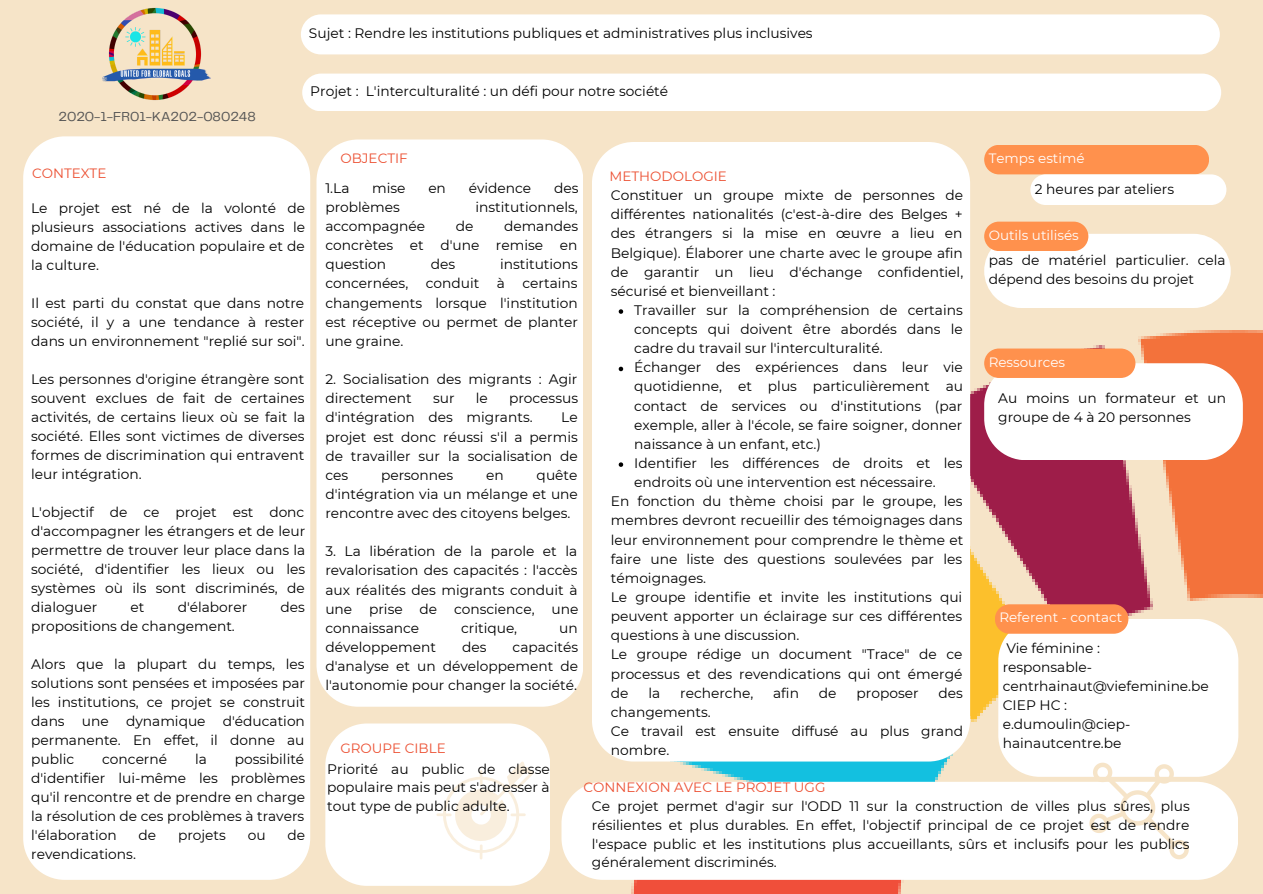
<style>
.page{position:relative;width:1263px;height:894px;background:#fff}
.page>*{position:absolute;margin:0;border:0;box-sizing:border-box;transform-origin:0 0}
.t1{font:13.8px/19px "Montserrat";color:#000;text-align:justify}
.t2{font:13.5px "Montserrat";color:#ec4f31}
.t3{font:13.5px "Montserrat";color:#fff}
.t4{font:13.5px "Telegraf";color:#545454}
</style>
<div class="page">
<div style="left:0;top:0;width:1263px;height:893px;background:#f6e4c8"></div>
<img style="left:102px;top:7px;width:109px;height:94px">
<div style="left:301px;top:14px;width:919px;height:40px;background:#fff;border-radius:20px"></div>
<img style="left:632px;top:331px;width:631px;height:562px">
<div style="left:592px;top:142px;width:378px;height:619px;background:#fff"></div>
<div style="left:561px;top:781px;width:677px;height:98px;background:#fff"></div>
<div style="left:316px;top:139px;width:267px;height:567px;background:#fff"></div>
<div style="left:23px;top:136px;width:287px;height:743px;background:#fff"></div>
<div style="left:302px;top:74px;width:919px;height:37px;background:#fff;border-radius:19px"></div>
<svg style="left:984px;top:221px;width:247px;height:87px;background:#fdecdf"></svg>
<svg style="left:984px;top:348px;width:259px;height:112px;background:#fbdfd2"></svg>
<svg style="left:984px;top:145px;width:242px;height:60px"></svg>
<svg style="left:325px;top:723px;width:225px;height:162px;background:#fefcf9"></svg>
<svg style="left:995px;top:604px;width:243px;height:255px;background:#fdf4ec"></svg>
<svg style="left:619px;top:309px;width:4px;height:5px"></svg>
<svg style="left:619px;top:366px;width:4px;height:5px"></svg>
<svg style="left:619px;top:462px;width:4px;height:4px"></svg>
<p class="t1" style="left:309px;top:24px;width:505px">Sujet : Rendre les institutions publiques et administratives plus inclusives</p>
<p class="t4" style="left:58px;top:111px;width:199px">2020-1-FR01-KA202-080248</p>
<p class="t1" style="left:310px;top:82px;width:359px">Projet : L'interculturalité : un défi pour notre société</p>
<p class="t2" style="left:340px;top:150px;width:69px">OBJECTIF</p>
<p class="t3" style="left:989px;top:150px;width:97px">Temps estimé</p>
<p class="t2" style="left:32px;top:165px;width:76px">CONTEXTE</p>
<p class="t2" style="left:610px;top:168px;width:119px">METHODOLOGIE</p>
<p class="t1" style="left:325px;top:178px;width:26px">1.La</p>
<p class="t1" style="left:372px;top:178px;width:35px">mise</p>
<p class="t1" style="left:428px;top:178px;width:19px">en</p>
<p class="t1" style="left:469px;top:178px;width:64px">évidence</p>
<p class="t1" style="left:554px;top:178px;width:26px">des</p>
<p class="t1" style="left:325px;top:197px;width:76px">problèmes</p>
<p class="t1" style="left:475px;top:197px;width:104px">institutionnels,</p>
<p class="t1" style="left:325px;top:216px;width:101px">accompagnée</p>
<p class="t1" style="left:456px;top:216px;width:19px">de</p>
<p class="t1" style="left:1035px;top:179px;width:141px">2 heures par ateliers</p>
<p class="t1" style="left:611px;top:185px;width:354px">Constituer un groupe mixte de personnes de différentes nationalités (c'est-à-dire des Belges + des étrangers si la mise en œuvre a lieu en Belgique). Élaborer une charte avec le groupe afin de garantir un lieu d'échange confidentiel, sécurisé et bienveillant :</p>
<p class="t1" style="left:31px;top:198px;width:275px">Le projet est né de la volonté de plusieurs associations actives dans le domaine de l'éducation populaire et de la culture.</p>
<p class="t1" style="left:31px;top:293px;width:275px">Il est parti du constat que dans notre société, il y a une tendance à rester dans un environnement "replié sur soi".</p>
<p class="t1" style="left:31px;top:369px;width:275px">Les personnes d'origine étrangère sont souvent exclues de fait de certaines activités, de certains lieux où se fait la société. Elles sont victimes de diverses formes de discrimination qui entravent leur intégration.</p>
<p class="t1" style="left:31px;top:502px;width:275px">L'objectif de ce projet est donc d'accompagner les étrangers et de leur permettre de trouver leur place dans la société, d'identifier les lieux ou les systèmes où ils sont discriminés, de dialoguer</p>
<p class="t1" style="left:325px;top:216px;width:254px;text-indent:179px">demandes concrètes et d'une remise en question</p>
<p class="t3" style="left:989px;top:226px;width:92px">Outils utilisés</p>
<p class="t1" style="left:989px;top:251px;width:239px">pas de matériel particulier. cela dépend des besoins du projet</p>
<p class="t1" style="left:431px;top:255px;width:26px">des</p>
<p class="t1" style="left:500px;top:255px;width:79px">institutions</p>
<p class="t1" style="left:325px;top:274px;width:254px;text-indent:197px">certains changements lorsque l'institution est réceptive ou permet de planter une graine.</p>
<p class="t1" style="left:325px;top:369px;width:253px">2. Socialisation des migrants : Agir directement</p>
<p class="t1" style="left:325px;top:274px;width:84px">concernées,</p>
<p class="t1" style="left:426px;top:274px;width:55px">conduit</p>
<p class="t1" style="left:497px;top:274px;width:10px">à</p>
<p class="t1" style="left:634px;top:300px;width:330px">Travailler sur la compréhension de certains concepts qui doivent être abordés dans le cadre du travail sur l'interculturalité.</p>
<p class="t1" style="left:634px;top:358px;width:330px">Échanger des expériences dans leur vie quotidienne, et plus particulièrement au contact de services ou d'institutions (par exemple, aller à l'école, se faire soigner, donner naissance à un enfant, etc.)</p>
<p class="t1" style="left:634px;top:453px;width:330px">Identifier les différences de droits et les endroits où une intervention est nécessaire.</p>
<p class="t3" style="left:989px;top:353px;width:78px">Ressources</p>
<p class="t1" style="left:998px;top:388px;width:229px">Au moins un formateur et un groupe de 4 à 20 personnes</p>
<p class="t1" style="left:433px;top:388px;width:23px">sur</p>
<p class="t1" style="left:476px;top:388px;width:14px">le</p>
<p class="t1" style="left:325px;top:388px;width:254px;text-indent:184px">processus d'intégration des migrants.</p>
<p class="t1" style="left:325px;top:408px;width:254px;text-indent:236px">Le projet est donc réussi s'il a permis de travailler sur la socialisation de ces</p>
<p class="t1" style="left:325px;top:465px;width:254px;text-indent:211px">quête d'intégration via un mélange et une rencontre avec des citoyens belges.</p>
<p class="t1" style="left:325px;top:541px;width:254px">3. La libération de la parole et la revalorisation des capacités : l'accès aux réalités des migrants conduit à une prise de conscience, une connaissance</p>
<p class="t1" style="left:381px;top:465px;width:74px">personnes</p>
<p class="t1" style="left:486px;top:465px;width:19px">en</p>
<p class="t1" style="left:611px;top:491px;width:354px">En fonction du thème choisi par le groupe, les membres devront recueillir des témoignages dans leur environnement pour comprendre le thème et faire une liste des questions soulevées par les témoignages.</p>
<p class="t1" style="left:611px;top:587px;width:353px">Le groupe identifie et invite les institutions qui peuvent apporter un éclairage sur ces différentes questions à une discussion.</p>
<p class="t1" style="left:611px;top:644px;width:353px">Le groupe rédige un document "Trace" de ce processus et des revendications qui ont émergé de</p>
<p class="t1" style="left:130px;top:597px;width:15px">et</p>
<p class="t1" style="left:178px;top:597px;width:71px">d'élaborer</p>
<p class="t1" style="left:280px;top:597px;width:26px">des</p>
<p class="t1" style="left:31px;top:616px;width:205px">propositions de changement.</p>
<p class="t1" style="left:31px;top:654px;width:275px">Alors que la plupart du temps, les solutions sont pensées et imposées par les institutions, ce projet se construit dans</p>
<p class="t3" style="left:999px;top:609px;width:124px">Referent - contact</p>
<p class="t1" style="left:461px;top:618px;width:58px">critique,</p>
<p class="t1" style="left:559px;top:618px;width:20px">un</p>
<p class="t1" style="left:325px;top:637px;width:112px">développement</p>
<p class="t1" style="left:462px;top:637px;width:26px">des</p>
<p class="t1" style="left:325px;top:637px;width:254px;text-indent:187px">capacités d'analyse et un développement de l'autonomie pour changer la société.</p>
<p class="t1" style="left:1006px;top:638px;width:95px">Vie féminine :</p>
<p class="t1" style="left:1003px;top:657px;width:208px">responsable&shy;centrhainaut@viefeminine.be</p>
<p class="t1" style="left:1003px;top:695px;width:66px">CIEP HC :</p>
<p class="t1" style="left:1003px;top:714px;width:129px">e.dumoulin@ciep&shy;hainautcentre.be</p>
<p class="t1" style="left:648px;top:683px;width:13px">la</p>
<p class="t1" style="left:680px;top:683px;width:75px">recherche,</p>
<p class="t1" style="left:773px;top:683px;width:27px">afin</p>
<p class="t1" style="left:819px;top:683px;width:19px">de</p>
<p class="t1" style="left:856px;top:683px;width:64px">proposer</p>
<p class="t1" style="left:938px;top:683px;width:26px">des</p>
<p class="t1" style="left:611px;top:702px;width:101px">changements.</p>
<p class="t1" style="left:611px;top:721px;width:354px">Ce travail est ensuite diffusé au plus grand nombre.</p>
<p class="t1" style="left:31px;top:711px;width:275px;text-indent:192px">d'éducation permanente. En effet, il donne au public</p>
<p class="t1" style="left:82px;top:711px;width:28px">une</p>
<p class="t1" style="left:126px;top:711px;width:81px">dynamique</p>
<p class="t2" style="left:340px;top:739px;width:107px">GROUPE CIBLE</p>
<p class="t1" style="left:31px;top:749px;width:276px;text-indent:204px">possibilité d'identifier lui-même les problèmes qu'il rencontre et de prendre en charge la résolution de ces problèmes à travers l'élaboration</p>
<p class="t1" style="left:102px;top:749px;width:66px">concerné</p>
<p class="t1" style="left:195px;top:749px;width:13px">la</p>
<p class="t1" style="left:327px;top:759px;width:224px">Priorité au public de classe populaire mais peut s'adresser à tout type de public adulte.</p>
<p class="t2" style="left:583px;top:778px;width:244px">CONNEXION AVEC LE PROJET UGG</p>
<p class="t1" style="left:592px;top:796px;width:599px">Ce projet permet d'agir sur l'ODD 11 sur la construction de villes plus sûres, plus résilientes et plus durables. En effet, l'objectif principal de ce projet est de rendre l'espace public et les institutions plus accueillants, sûrs et inclusifs pour les publics généralement discriminés.</p>
<p class="t1" style="left:139px;top:825px;width:19px">de</p>
<p class="t1" style="left:178px;top:825px;width:49px">projets</p>
<p class="t1" style="left:248px;top:825px;width:19px">ou</p>
<p class="t1" style="left:287px;top:825px;width:19px">de</p>
<p class="t1" style="left:31px;top:844px;width:106px">revendications.</p>
</div>
